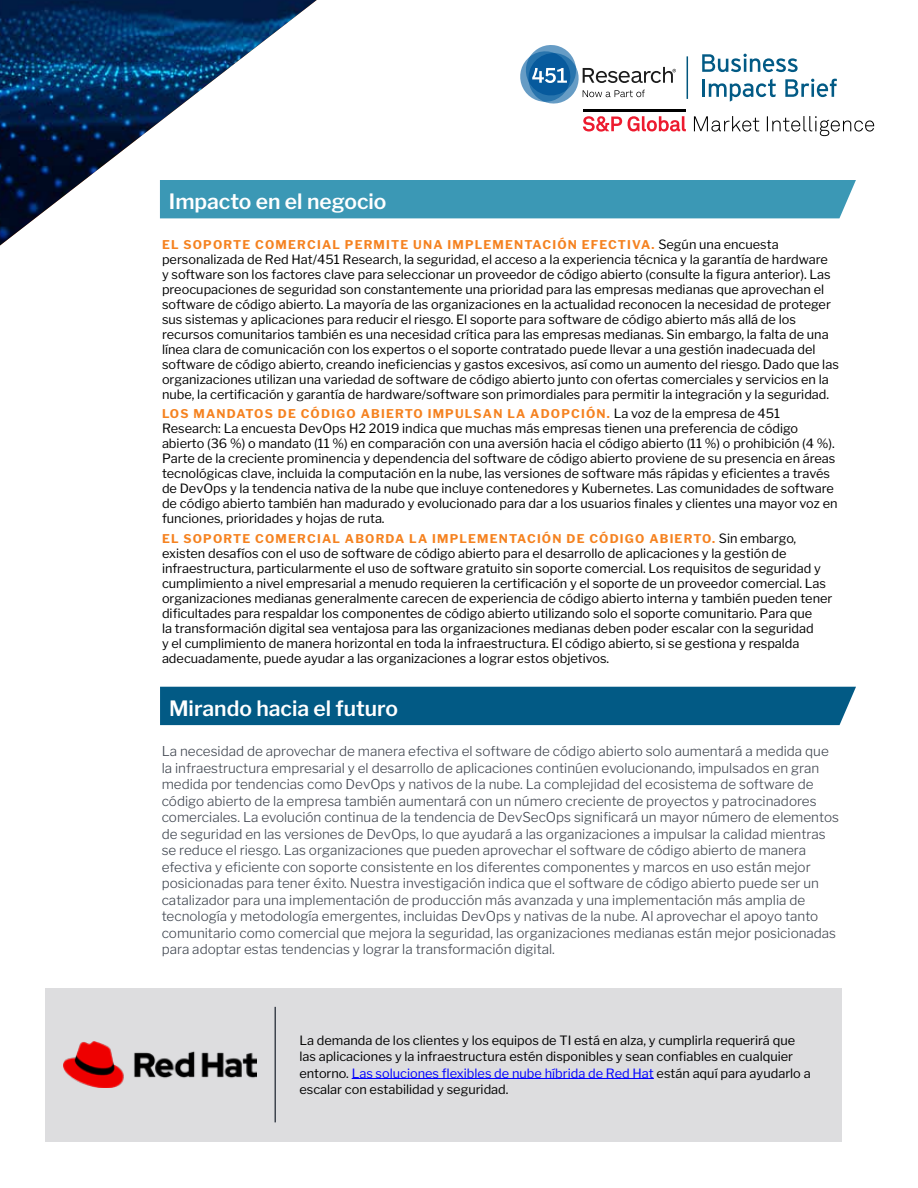
<style>
.page{position:relative;width:918px;height:1188px;background:#fff}
.page>*{position:absolute;margin:0;border:0;box-sizing:border-box;transform-origin:0 0}
.t1{font:600 21px "Libre Franklin";color:#fff}
.t2{font:300 13.5px/16.5px "Libre Franklin";color:#3f454f}
.t3{font:12.75px/15px "Libre Franklin";color:#000}
.t4{font:700 12px "Libre Franklin";letter-spacing:.1em;color:#f58220}
.s1{font-weight:400;font-size:12.75px;color:#000}
.s2{color:#00f}
</style>
<div class="page">
<img style="left:0;top:0;width:334px;height:246px">
<svg style="left:702px;top:54px;width:96px;height:18px"></svg>
<hr style="left:702px;top:79px;width:3px;height:18px;background:#025a85">
<svg style="left:709px;top:79px;width:67px;height:23px"></svg>
<svg style="left:785px;top:79px;width:52px;height:18px"></svg>
<hr style="left:687px;top:56px;width:1px;height:43px;background:#00567d">
<svg style="left:583px;top:116px;width:103px;height:16px"></svg>
<hr style="left:583px;top:109px;width:103px;height:3px;background:#000">
<svg style="left:694px;top:116px;width:180px;height:20px"></svg>
<svg style="left:520px;top:45px;width:156px;height:59px"></svg>
<div style="left:45px;top:988px;width:797px;height:154px;background:#dddddf"></div>
<hr style="left:352px;top:1078px;width:302px;height:1px;background:#00f">
<div style="left:160px;top:687px;width:696px;height:38px;background:#025a85"></div>
<hr style="left:274px;top:1007px;width:2px;height:115px;background:#3f454f">
<div style="left:160px;top:180px;width:696px;height:38px;background:#3b98b5"></div>
<img style="left:63px;top:1042px;width:193px;height:45px">
<h1 class="t1" style="left:169px;top:189px;width:219px">Impacto en el negocio</h1>
<p class="t4" style="left:162px;top:237px;width:618px">EL SOPORTE COMERCIAL PERMITE UNA IMPLEMENTACIÓN EFECTIVA. <span class="s1">Según una encuesta</span></p>
<p class="t3" style="left:162px;top:252px;width:678px">personalizada de Red Hat/451 Research, la seguridad, el acceso a la experiencia técnica y la garantía de hardware<br>y software son los factores clave para seleccionar un proveedor de código abierto (consulte la figura anterior). Las preocupaciones de seguridad son constantemente una prioridad para las empresas medianas que aprovechan el software de código abierto. La mayoría de las organizaciones en la actualidad reconocen la necesidad de proteger sus sistemas y aplicaciones para reducir el riesgo. El soporte para software de código abierto más allá de los recursos comunitarios también es una necesidad crítica para las empresas medianas. Sin embargo, la falta de una línea clara de comunicación con los expertos o el soporte contratado puede llevar a una gestión inadecuada del software de código abierto, creando ineficiencias y gastos excesivos, así como un aumento del riesgo. Dado que las organizaciones utilizan una variedad de software de código abierto junto con ofertas comerciales y servicios en la nube, la certificación y garantía de hardware/software son primordiales para permitir la integración y la seguridad.</p>
<p class="t4" style="left:162px;top:407px;width:620px">LOS MANDATOS DE CÓDIGO ABIERTO IMPULSAN LA ADOPCIÓN. <span class="s1">La voz de la empresa de 451</span></p>
<p class="t3" style="left:162px;top:421px;width:677px">Research: La encuesta DevOps H2 2019 indica que muchas más empresas tienen una preferencia de código abierto (36 %) o mandato (11 %) en comparación con una aversión hacia el código abierto (11 %) o prohibición (4 %).<br>Parte de la creciente prominencia y dependencia del software de código abierto proviene de su presencia en áreas tecnológicas clave, incluida la computación en la nube, las versiones de software más rápidas y eficientes a través de DevOps y la tendencia nativa de la nube que incluye contenedores y Kubernetes. Las comunidades de software de código abierto también han madurado y evolucionado para dar a los usuarios finales y clientes una mayor voz en funciones, prioridades y hojas de ruta.</p>
<p class="t4" style="left:162px;top:531px;width:636px">EL SOPORTE COMERCIAL ABORDA LA IMPLEMENTACIÓN DE CÓDIGO ABIERTO. <span class="s1">Sin embargo,</span></p>
<p class="t3" style="left:162px;top:546px;width:672px">existen desafíos con el uso de software de código abierto para el desarrollo de aplicaciones y la gestión de infraestructura, particularmente el uso de software gratuito sin soporte comercial. Los requisitos de seguridad y cumplimiento a nivel empresarial a menudo requieren la certificación y el soporte de un proveedor comercial. Las organizaciones medianas generalmente carecen de experiencia de código abierto interna y también pueden tener dificultades para respaldar los componentes de código abierto utilizando solo el soporte comunitario. Para que<br>la transformación digital sea ventajosa para las organizaciones medianas deben poder escalar con la seguridad<br>y el cumplimiento de manera horizontal en toda la infraestructura. El código abierto, si se gestiona y respalda adecuadamente, puede ayudar a las organizaciones a lograr estos objetivos.</p>
<h1 class="t1" style="left:169px;top:696px;width:231px">Mirando hacia el futuro</h1>
<p class="t2" style="left:162px;top:743px;width:679px">La necesidad de aprovechar de manera efectiva el software de código abierto solo aumentará a medida que la infraestructura empresarial y el desarrollo de aplicaciones continúen evolucionando, impulsados en gran medida por tendencias como DevOps y nativos de la nube. La complejidad del ecosistema de software de código abierto de la empresa también aumentará con un número creciente de proyectos y patrocinadores comerciales. La evolución continua de la tendencia de DevSecOps significará un mayor número de elementos de seguridad en las versiones de DevOps, lo que ayudará a las organizaciones a impulsar la calidad mientras se reduce el riesgo. Las organizaciones que pueden aprovechar el software de código abierto de manera efectiva y eficiente con soporte consistente en los diferentes componentes y marcos en uso están mejor posicionadas para tener éxito. Nuestra investigación indica que el software de código abierto puede ser un catalizador para una implementación de producción más avanzada y una implementación más amplia de tecnología y metodología emergentes, incluidas DevOps y nativas de la nube. Al aprovechar el apoyo tanto comunitario como comercial que mejora la seguridad, las organizaciones medianas están mejor posicionadas para adoptar estas tendencias y lograr la transformación digital.</p>
<p class="t3" style="left:299px;top:1032px;width:513px;line-height:16.5px">La demanda de los clientes y los equipos de TI está en alza, y cumplirla requerirá que las aplicaciones y la infraestructura estén disponibles y sean confiables en cualquier entorno. <span class="s2">Las soluciones flexibles de nube híbrida de Red Hat</span> están aquí para ayudarlo a escalar con estabilidad y seguridad.</p>
</div>
